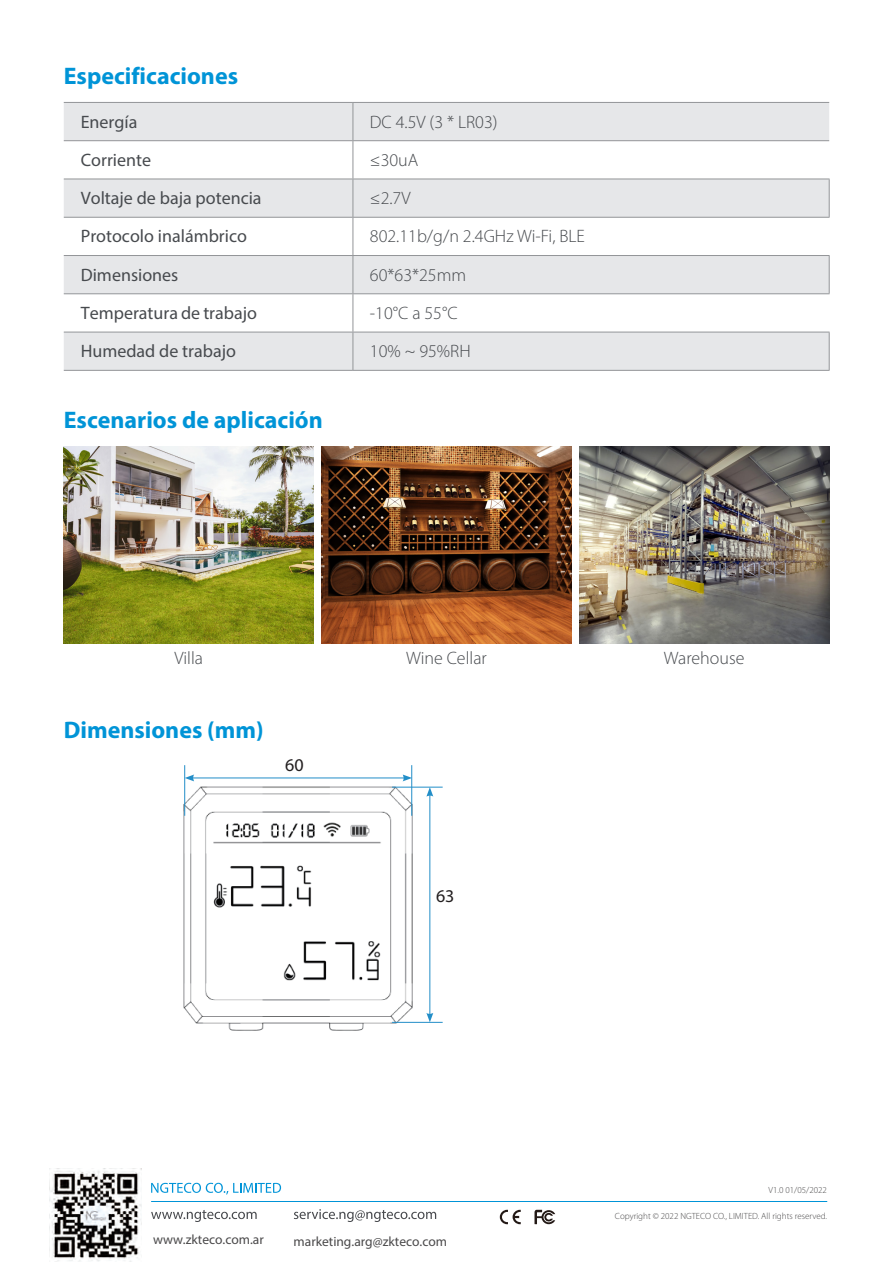
<style>
.page{position:relative;width:893px;height:1263px;background:#fff}
.page>*{position:absolute;margin:0;border:0;box-sizing:border-box;transform-origin:0 0}
.t1{font:700 24px "Myriad Pro";color:#0094d7}
.t2{font:18px "Myriad Pro";color:#474a4e}
.t3{font:300 18px "Myriad Pro";color:#474a4e}
.t4{font:18px "Myriad Pro";color:#231f20}
.t5{font:13.5px "Myriad Pro";color:#4a494a}
.t6{font:300 9px "Myriad Pro";color:#4a494a}
</style>
<div class="page">
<div style="left:64px;top:103px;width:765px;height:37px;background:#e6e7e9"></div>
<svg style="left:64px;top:180px;width:765px;height:190px;fill:#e6e7e9"></svg>
<hr style="left:64px;top:102px;width:289px;height:1px;background:#939598">
<hr style="left:353px;top:102px;width:476px;height:1px;background:#939598">
<hr style="left:353px;top:103px;width:1px;height:37px;background:#939598">
<hr style="left:64px;top:140px;width:289px;height:1px;background:#939598">
<hr style="left:353px;top:140px;width:476px;height:1px;background:#939598">
<hr style="left:353px;top:141px;width:1px;height:38px;background:#939598">
<hr style="left:353px;top:218px;width:1px;height:37px;background:#939598">
<hr style="left:353px;top:294px;width:1px;height:38px;background:#939598">
<hr style="left:64px;top:179px;width:289px;height:1px;background:#939598">
<hr style="left:353px;top:179px;width:477px;height:1px;background:#939598">
<hr style="left:353px;top:179px;width:1px;height:38px;background:#939598">
<hr style="left:829px;top:179px;width:1px;height:38px;background:#939598">
<hr style="left:64px;top:217px;width:289px;height:1px;background:#939598">
<hr style="left:353px;top:217px;width:477px;height:1px;background:#939598">
<hr style="left:64px;top:255px;width:289px;height:1px;background:#939598">
<hr style="left:353px;top:255px;width:477px;height:1px;background:#939598">
<hr style="left:353px;top:256px;width:1px;height:37px;background:#939598">
<hr style="left:829px;top:256px;width:1px;height:37px;background:#939598">
<hr style="left:64px;top:293px;width:289px;height:1px;background:#939598">
<hr style="left:353px;top:293px;width:477px;height:1px;background:#939598">
<hr style="left:64px;top:332px;width:289px;height:1px;background:#939598">
<hr style="left:353px;top:332px;width:477px;height:1px;background:#939598">
<hr style="left:353px;top:332px;width:1px;height:38px;background:#939598">
<hr style="left:829px;top:332px;width:1px;height:38px;background:#939598">
<hr style="left:64px;top:370px;width:289px;height:1px;background:#939598">
<hr style="left:353px;top:370px;width:477px;height:1px;background:#939598">
<img style="left:64px;top:446px;width:250px;height:198px">
<img style="left:321px;top:446px;width:250px;height:198px">
<img style="left:579px;top:446px;width:250px;height:198px">
<img style="left:183px;top:769px;width:260px;height:262px">
<hr style="left:392px;top:787px;width:51px;height:1px;background:#228ec8">
<hr style="left:429px;top:794px;width:1px;height:221px;background:#228ec8">
<svg style="left:426px;top:787px;width:7px;height:10px"></svg>
<svg style="left:426px;top:1013px;width:7px;height:9px"></svg>
<hr style="left:392px;top:1022px;width:51px;height:1px;background:#228ec8">
<hr style="left:184px;top:765px;width:1px;height:51px;background:#228ec8">
<hr style="left:192px;top:777px;width:213px;height:1px;background:#228ec8">
<svg style="left:185px;top:774px;width:9px;height:7px"></svg>
<svg style="left:403px;top:774px;width:8px;height:7px"></svg>
<hr style="left:411px;top:765px;width:1px;height:51px;background:#228ec8">
<hr style="left:151px;top:1201px;width:676px;height:1px;background:#0094d7">
<svg style="left:500px;top:1210px;width:21px;height:14px"></svg>
<svg style="left:534px;top:1210px;width:21px;height:14px"></svg>
<img style="left:49px;top:1169px;width:93px;height:92px">
<svg style="left:151px;top:1183px;width:130px;height:11px"></svg>
<svg style="left:151px;top:1210px;width:106px;height:12px"></svg>
<svg style="left:294px;top:1209px;width:142px;height:13px"></svg>
<p class="t1" style="left:64px;top:60px;width:176px">Especificaciones</p>
<p class="t2" style="left:81px;top:110px;width:58px">Energía</p>
<p class="t3" style="left:370px;top:112px;width:129px">DC 4.5V (3 * LR03)</p>
<p class="t2" style="left:81px;top:149px;width:72px">Corriente</p>
<p class="t3" style="left:370px;top:150px;width:50px">≤30uA</p>
<p class="t2" style="left:81px;top:187px;width:182px">Voltaje de baja potencia</p>
<p class="t3" style="left:370px;top:188px;width:42px">≤2.7V</p>
<p class="t2" style="left:81px;top:225px;width:168px">Protocolo inalámbrico</p>
<p class="t3" style="left:370px;top:227px;width:217px">802.11b/g/n 2.4GHz Wi-Fi, BLE</p>
<p class="t2" style="left:81px;top:265px;width:99px">Dimensiones</p>
<p class="t3" style="left:370px;top:265px;width:98px">60*63*25mm</p>
<p class="t2" style="left:81px;top:302px;width:178px">Temperatura de trabajo</p>
<p class="t3" style="left:370px;top:303px;width:89px">-10°C a 55°C</p>
<p class="t2" style="left:81px;top:340px;width:157px">Humedad de trabajo</p>
<p class="t3" style="left:370px;top:341px;width:102px">10% ~ 95%RH</p>
<p class="t1" style="left:64px;top:405px;width:261px">Escenarios de aplicación</p>
<p class="t3" style="left:174px;top:648px;width:30px">Villa</p>
<p class="t3" style="left:406px;top:648px;width:82px">Wine Cellar</p>
<p class="t3" style="left:664px;top:648px;width:82px">Warehouse</p>
<p class="t1" style="left:64px;top:717px;width:201px">Dimensiones (mm)</p>
<p class="t4" style="left:285px;top:755px;width:20px">60</p>
<p class="t4" style="left:436px;top:886px;width:20px">63</p>
<p class="t5" style="left:153px;top:1231px;width:112px">www.zkteco.com.ar</p>
<p class="t5" style="left:294px;top:1233px;width:155px">marketing.arg@zkteco.com</p>
<p class="t6" style="left:769px;top:1184px;width:60px">V1.0 01/05/2022</p>
<p class="t6" style="left:615px;top:1211px;width:214px">Copyright © 2022 NGTECO CO., LIMITED. All rights reserved.</p>
</div>
